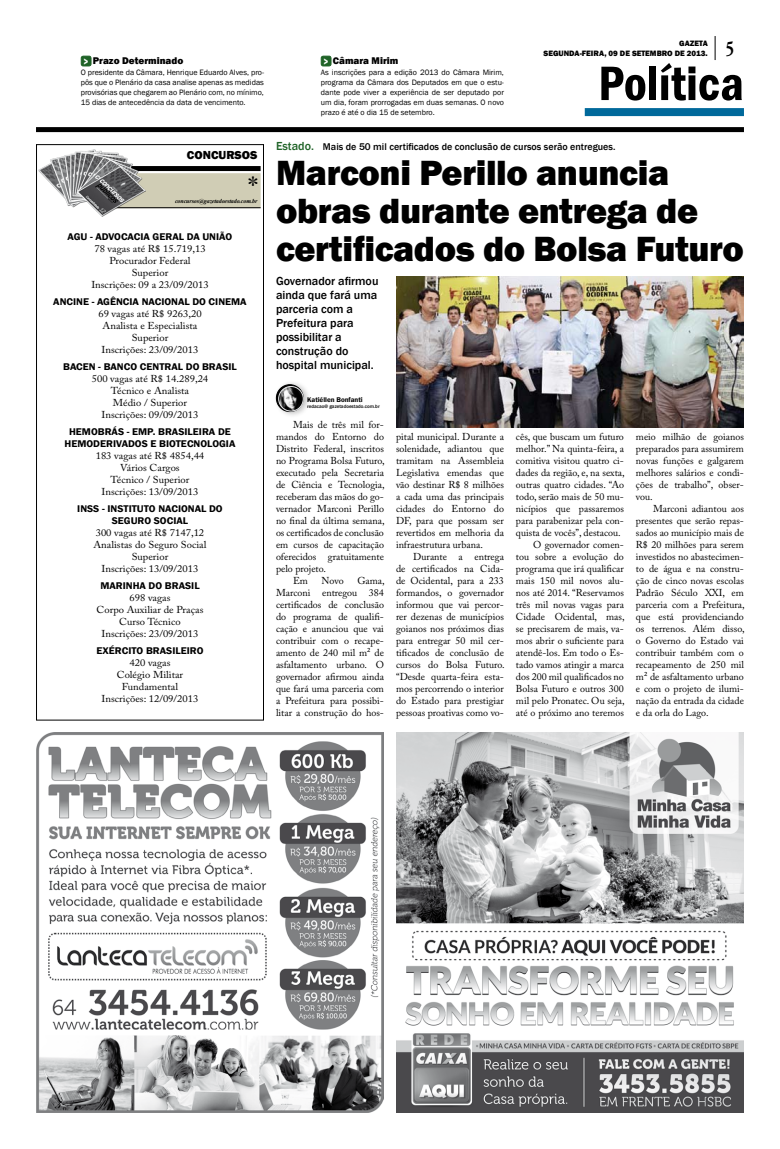
<style>
.page{position:relative;width:780px;height:1149px;background:#fff}
.page>*{position:absolute;margin:0;border:0;box-sizing:border-box;transform-origin:0 0}
.t1{font:600 condensed 50px "Franklin Gothic";color:#000}
.t2{font:800 36px/38px "Franklin Gothic";letter-spacing:-.01em;color:#000}
.t3{font:30px "Adobe Caslon Pro";color:#000}
.t4{font:700 20.8px "Adobe Garamond Pro";color:#000;scale:.77 1}
.t5{font:500 12px/14px "Franklin Gothic";color:#000}
.t6{font:800 12px "Franklin Gothic";color:#000}
.t7{font:10px/12px "Adobe Caslon Pro";color:#000;text-align:justify}
.t8{font:10px/12px "Adobe Caslon Pro";color:#000;text-align:center;scale:1.06 1}
.t9{font:600 10px/12px "Franklin Gothic";color:#000;scale:1.06 1}
.t10{font:500 10px "Franklin Gothic";color:#000}
.t11{font:800 10px "Franklin Gothic";color:#000}
.t12{font:8px/10px "Franklin Gothic";color:#000;text-align:justify}
.t13{font:800 8px/10px "Franklin Gothic";color:#000;text-align:right}
.t14{font:600 7px "Franklin Gothic";color:#000}
.t15{font:italic 700 6px "Times New Roman";letter-spacing:-.02em;color:#000}
.t16{font:500 5px "Franklin Gothic";color:#000}
.s1{font-family:"Arial";font-weight:900;color:#fff}
.s2{font-size:12px;color:#1f6327}
</style>
<div class="page">
<div style="left:273px;top:379px;width:43px;height:44px;background:#000;opacity:.25"></div>
<svg style="left:276px;top:384px;width:27px;height:27px"></svg>
<div style="left:276px;top:384px;width:27px;height:28px;border:1px solid #000;border-radius:50%"></div>
<img style="left:278px;top:386px;width:25px;height:25px;border-radius:12px">
<div style="left:278px;top:386px;width:25px;height:25px;border:1px solid #e3e4e5;border-radius:50%"></div>
<img style="left:396px;top:732px;width:348px;height:380px">
<div style="left:36px;top:144px;width:228px;height:576px;border:1px solid #000"></div>
<div style="left:99px;top:166px;width:161px;height:5px;background:#000"></div>
<div style="left:99px;top:173px;width:161px;height:35px;background:#d0cdb5;border:1px solid #d0cdb5"></div>
<hr style="left:99px;top:207px;width:161px;height:1px;background:#000">
<img style="left:37px;top:148px;width:108px;height:69px">
<svg style="left:714px;top:36px;width:1px;height:24px"></svg>
<div style="left:584px;top:108px;width:160px;height:8px;background:#00699b"></div>
<div style="left:36px;top:127px;width:708px;height:5px;background:#000"></div>
<div style="left:81px;top:56px;width:10px;height:10px;background:#1f6327;border-radius:2px"></div>
<div style="left:81px;top:56px;width:10px;height:10px;border:1px solid #1f6327;border-radius:2px"></div>
<div style="left:321px;top:56px;width:10px;height:10px;background:#1f6327;border-radius:2px"></div>
<div style="left:321px;top:56px;width:10px;height:10px;border:1px solid #1f6327;border-radius:2px"></div>
<img style="left:36px;top:732px;width:348px;height:380px">
<img style="left:396px;top:276px;width:348px;height:151px">
<p class="t11" style="left:84px;top:55px;width:101px"><span class="s1">&gt;</span> Prazo Determinado</p>
<p class="t12" style="left:81px;top:67px;width:185px">O presidente da Câmara, Henrique Eduardo Alves, pro&shy;pôs que o Plenário da casa analise apenas as medidas provisórias que chegarem ao Plenário com, no mínimo, 15 dias de antecedência da data de vencimento.</p>
<p class="t6" style="left:187px;top:148px;width:72px">CONCURSOS</p>
<p class="t15" style="left:175px;top:197px;width:84px">concursos@gazetadoestado.com.br</p>
<h3 class="t3" style="left:248px;top:170px;width:11px">*</h3>
<p class="t9" style="left:68px;top:230px;width:157px">AGU - ADVOCACIA GERAL DA UNIÃO</p>
<p class="t8" style="left:91px;top:242px;width:112px">78 vagas até R$ 15.719,13<br>Procurador Federal<br>Superior<br>Inscrições: 09 a 23/09/2013</p>
<p class="t9" style="left:53px;top:295px;width:25px">ANCINE</p>
<p class="t9" style="left:92px;top:295px;width:148px">- AG ÊNCIA NACIONAL DO CINEMA</p>
<p class="t8" style="left:98px;top:307px;width:99px">69 vagas até R$ 9263,20<br>Analista e Especialista<br>Superior<br>Inscrições: 23/09/2013</p>
<p class="t9" style="left:63px;top:360px;width:165px">BACEN - BANCO CENTRAL DO BRASIL</p>
<p class="t8" style="left:92px;top:372px;width:111px">500 vagas até R$ 14.289,24<br>Técnico e Analista<br>Médio / Superior<br>Inscrições: 09/09/2013</p>
<p class="t9" style="left:69px;top:425px;width:14px">HEMO</p>
<p class="t9" style="left:98px;top:425px;width:14px">BRÁS</p>
<p class="t9" style="left:64px;top:425px;width:163px;text-indent:62px">- EMP. BRASILEIRA DE<br>HEMODERIVADOS E BIOTECNOLOGIA</p>
<p class="t8" style="left:96px;top:449px;width:104px">183 vagas até R$ 4854,44<br>Vários Cargos<br>Técnico / Superior<br>Inscrições: 13/09/2013</p>
<p class="t9" style="left:77px;top:502px;width:6px">INSS</p>
<p class="t9" style="left:112px;top:502px;width:106px;text-indent:-10px">- INSTITUTO NACIONAL DO<br>SEGURO SOCIAL</p>
<p class="t8" style="left:93px;top:526px;width:108px">300 vagas até R$ 7147,12<br>Analistas do Seguro Social<br>Superior<br>Inscrições: 13/09/2013</p>
<p class="t9" style="left:100px;top:579px;width:95px">MARINHA DO BRASIL</p>
<p class="t8" style="left:96px;top:591px;width:102px">698 vagas<br>Corpo Auxiliar de Praças<br>Curso Técnico<br>Inscrições: 23/09/2013</p>
<p class="t9" style="left:97px;top:644px;width:102px">EXÉRCITO BRASILEIRO</p>
<p class="t8" style="left:102px;top:656px;width:93px">420 vagas<br>Colégio Militar<br>Fundamental<br>Inscrições: 12/09/2013</p>
<p class="t11" style="left:324px;top:55px;width:76px"><span class="s1">&gt;</span> Câmara Mirim</p>
<p class="t12" style="left:321px;top:67px;width:185px">As inscrições para a edição 2013 do Câmara Mirim, programa da Câmara dos Deputados em que o estu&shy;dante pode viver a experiência de ser deputado por um dia, foram prorrogadas em duas semanas. O novo prazo é até o dia 15 de setembro.</p>
<p class="t13" style="left:543px;top:38px;width:166px">GAZETA<br>SEGUNDA-FEIRA, 09 DE SETEMBRO DE 2013.</p>
<h1 class="t1" style="left:598px;top:50px;width:147px">Política</h1>
<h3 class="t4" style="left:725px;top:36px;width:12px">5</h3>
<p class="t10" style="left:276px;top:141px;width:341px"><span class="s2">Estado.</span> Mais de 50 mil certificados de conclusão de cursos serão entregues.</p>
<h2 class="t2" style="left:276px;top:154px;width:469px">Marconi Perillo anuncia obras durante entrega de certificados do Bolsa Futuro</h2>
<p class="t5" style="left:276px;top:274px;width:104px">Governador afirmou ainda que fará uma parceria com a<br>Prefeitura para possibilitar a construção do hospital municipal.</p>
<p class="t14" style="left:307px;top:395px;width:57px">KATIÉLLEN BONFANTI</p>
<p class="t16" style="left:307px;top:402px;width:74px">redacao@ gazetadoestado.com.br</p>
<p class="t7" style="left:293px;top:418px;width:92px">Mais de três mil for-</p>
<p class="t7" style="left:276px;top:430px;width:109px">mandos do Entorno do</p>
<p class="t7" style="left:276px;top:442px;width:109px">Distrito Federal, inscritos</p>
<p class="t7" style="left:276px;top:454px;width:110px">no Programa Bolsa Futuro,</p>
<p class="t7" style="left:276px;top:466px;width:109px">executado pela Secretaria</p>
<p class="t7" style="left:276px;top:478px;width:110px">de Ciência e Tecnologia,</p>
<p class="t7" style="left:276px;top:490px;width:109px">receberam das mãos do go-</p>
<p class="t7" style="left:276px;top:502px;width:109px">vernador Marconi Perillo</p>
<p class="t7" style="left:276px;top:514px;width:110px">no final da última semana,</p>
<p class="t7" style="left:276px;top:526px;width:109px">os certificados de conclusão</p>
<p class="t7" style="left:276px;top:538px;width:109px">em cursos de capacitação</p>
<p class="t7" style="left:276px;top:550px;width:109px">oferecidos gratuitamente</p>
<p class="t7" style="left:276px;top:562px;width:52px">pelo projeto.</p>
<p class="t7" style="left:293px;top:574px;width:16px">Em</p>
<p class="t7" style="left:321px;top:574px;width:24px">Novo</p>
<p class="t7" style="left:276px;top:574px;width:110px;text-indent:81px">Gama, Marconi entregou 384 certificados de conclusão do programa de qualifi&shy;cação e anunciou que vai contribuir com o recape&shy;amento de 240 mil m² de asfaltamento urbano. O governador afirmou ainda que fará uma parceria com a Prefeitura para possibi&shy;litar a construção do hos-</p>
<p class="t7" style="left:396px;top:430px;width:109px">pital municipal. Durante a solenidade, adiantou que tramitam na Assembleia Legislativa emendas que vão destinar R$ 8 milhões a cada uma das principais cidades do Entorno do DF, para que possam ser revertidos em melhoria da infraestrutura urbana.</p>
<p class="t7" style="left:396px;top:550px;width:110px;text-indent:17px">Durante a entrega de certificados na Cida&shy;de Ocidental, para a 233 formandos, o governador informou que vai percor&shy;rer dezenas de municípios goianos nos próximos dias para entregar 50 mil cer&shy;tificados de conclusão de cursos do Bolsa Futuro. “Desde quarta-feira esta&shy;mos percorrendo o interior do Estado para prestigiar pessoas proativas como vo-</p>
<p class="t7" style="left:516px;top:430px;width:109px">cês, que buscam um futuro</p>
<p class="t7" style="left:516px;top:442px;width:109px">melhor.” Na quinta-feira, a</p>
<p class="t7" style="left:516px;top:454px;width:109px">comitiva visitou quatro ci-</p>
<p class="t7" style="left:516px;top:466px;width:110px">dades da região, e, na sexta,</p>
<p class="t7" style="left:516px;top:478px;width:109px">outras quatro cidades. “Ao</p>
<p class="t7" style="left:516px;top:490px;width:109px">todo, serão mais de 50 mu-</p>
<p class="t7" style="left:516px;top:502px;width:109px">nicípios que passaremos</p>
<p class="t7" style="left:516px;top:514px;width:109px">para parabenizar pela con-</p>
<p class="t7" style="left:516px;top:526px;width:106px">quista de vocês”, destacou.</p>
<p class="t7" style="left:533px;top:538px;width:92px">O governador comen-</p>
<p class="t7" style="left:516px;top:550px;width:109px">tou sobre a evolução do</p>
<p class="t7" style="left:516px;top:562px;width:109px">programa que irá qualificar</p>
<p class="t7" style="left:516px;top:574px;width:109px">mais 150 mil novos alu-</p>
<p class="t7" style="left:516px;top:586px;width:109px">nos até 2014. “Reservamos</p>
<p class="t7" style="left:516px;top:598px;width:109px">três mil novas vagas para</p>
<p class="t7" style="left:516px;top:610px;width:110px">Cidade Ocidental, mas,</p>
<p class="t7" style="left:516px;top:622px;width:109px">se precisarem de mais, va-</p>
<p class="t7" style="left:516px;top:634px;width:109px">mos abrir o suficiente para</p>
<p class="t7" style="left:516px;top:646px;width:109px">atendê-los. Em todo o Es-</p>
<p class="t7" style="left:516px;top:658px;width:109px">tado vamos atingir a marca</p>
<p class="t7" style="left:516px;top:670px;width:109px">dos 200 mil qualificados no</p>
<p class="t7" style="left:516px;top:682px;width:109px">Bolsa Futuro e outros 300</p>
<p class="t7" style="left:516px;top:694px;width:110px">mil pelo Pronatec. Ou seja,</p>
<p class="t7" style="left:516px;top:706px;width:109px">até o próximo ano teremos</p>
<p class="t7" style="left:636px;top:430px;width:109px">meio milhão de goianos preparados para assumirem novas funções e galgarem melhores salários e condi&shy;ções de trabalho”, obser&shy;vou.</p>
<p class="t7" style="left:636px;top:502px;width:110px;text-indent:17px">Marconi adiantou aos presentes que serão repas&shy;sados ao município mais de R$ 20 milhões para serem investidos no abastecimen&shy;to de água e na constru&shy;ção de cinco novas escolas Padrão Século XXI, em parceria com a Prefeitura, que está providenciando os terrenos. Além disso, o Governo do Estado vai contribuir também com o recapeamento de 250 mil m² de asfaltamento urbano e com o projeto de ilumi&shy;nação da entrada da cidade e da orla do Lago.</p>
</div>
